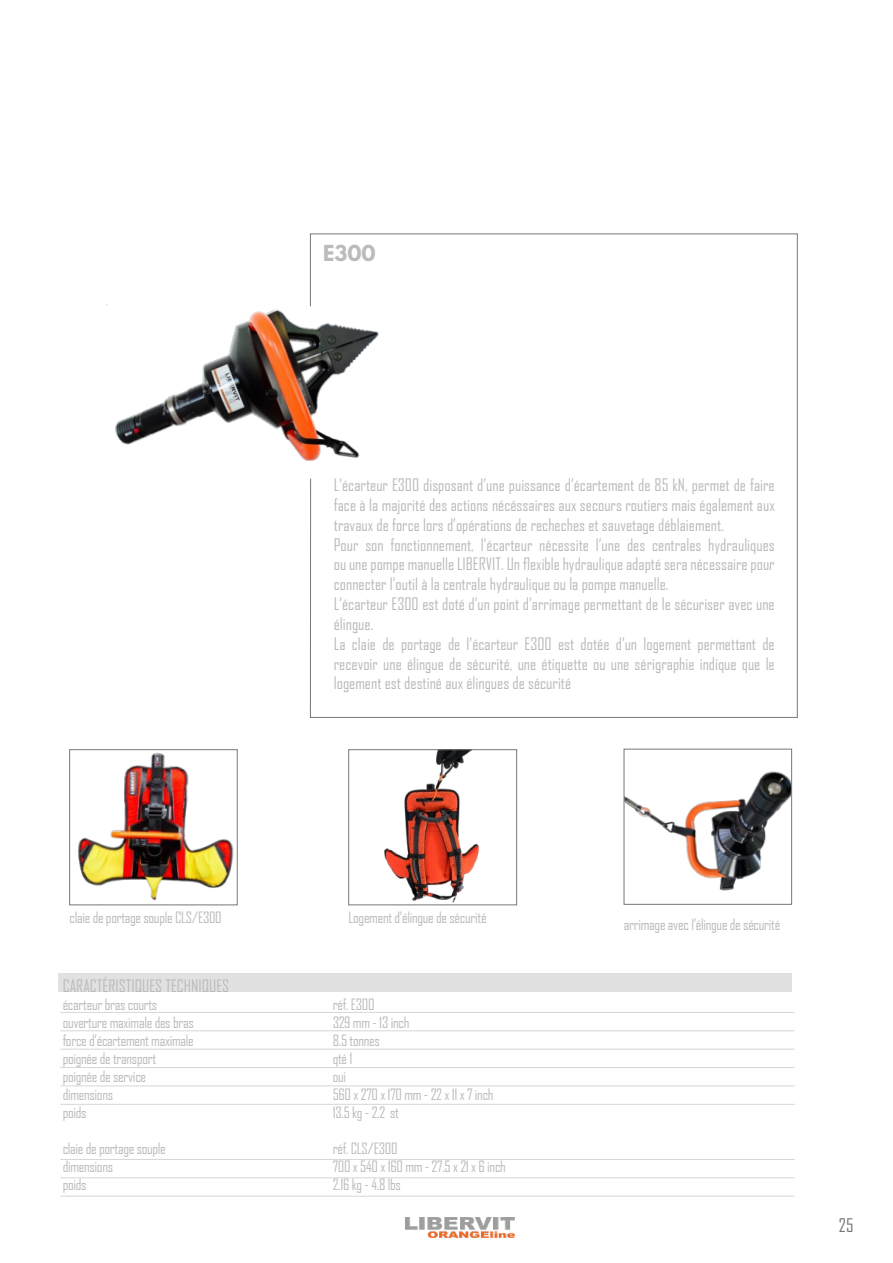
<style>
.page{position:relative;width:893px;height:1263px;background:#fff}
.page>*{position:absolute;margin:0;border:0;box-sizing:border-box;transform-origin:0 0}
.t1{font:700 19.5px "League Spartan";color:#babbbd}
.t2{font:18px "Agency FB";color:#76777a}
.t3{font:16.5px/19.8px "Agency FB";color:#babbbd}
.t4{font:15px "Agency FB";letter-spacing:-.02em;color:#bcbcbc}
</style>
<div class="page">
<svg style="left:310px;top:233px;width:488px;height:485px"></svg>
<img style="left:106px;top:302px;width:282px;height:167px">
<img style="left:626px;top:771px;width:164px;height:120px">
<div style="left:624px;top:749px;width:168px;height:155px;border:1px solid #76777a"></div>
<img style="left:78px;top:752px;width:156px;height:149px">
<div style="left:69px;top:749px;width:168px;height:156px;border:1px solid #76777a"></div>
<img style="left:384px;top:751px;width:95px;height:152px">
<div style="left:348px;top:749px;width:169px;height:156px;border:1px solid #76777a"></div>
<img style="left:406px;top:1217px;width:108px;height:21px">
<div style="left:58px;top:973px;width:734px;height:19px;background:#e1e1e1"></div>
<hr style="left:60px;top:1012px;width:735px;height:1px;background:#d6d6d7">
<hr style="left:60px;top:1030px;width:735px;height:1px;background:#d6d6d7">
<hr style="left:60px;top:1049px;width:735px;height:1px;background:#d6d6d7">
<hr style="left:60px;top:1067px;width:735px;height:1px;background:#d6d6d7">
<hr style="left:60px;top:1086px;width:735px;height:1px;background:#d6d6d7">
<hr style="left:60px;top:1104px;width:735px;height:1px;background:#d6d6d7">
<hr style="left:60px;top:1159px;width:735px;height:1px;background:#d6d6d7">
<hr style="left:60px;top:1177px;width:735px;height:1px;background:#d6d6d7">
<hr style="left:60px;top:1196px;width:735px;height:1px;background:#d6d6d7">
<p class="t1" style="left:323px;top:238px;width:54px">E300</p>
<p class="t3" style="left:334px;top:475px;width:442px">L'écarteur E300 disposant d’une puissance d’écartement de 85 kN, permet de faire face à la majorité des actions nécéssaires aux secours routiers mais également aux travaux de force lors d’opérations de recheches et sauvetage déblaiement.<br>Pour son fonctionnement, l’écarteur nécessite l’une des centrales hydrauliques ou une pompe manuelle LIBERVIT. Un flexible hydraulique adapté sera nécessaire pour connecter l’outil à la centrale hydraulique ou la pompe manuelle.<br>L’écarteur E300 est doté d’un point d’arrimage permettant de le sécuriser avec une élingue.<br>La claie de portage de l’écarteur E300 est dotée d’un logement permettant de recevoir une élingue de sécurité, une étiquette ou une sérigraphie indique que le logement est destiné aux élingues de sécurité</p>
<p class="t4" style="left:69px;top:908px;width:154px">claie de portage souple CLS/E300</p>
<p class="t4" style="left:348px;top:908px;width:140px">Logement d’élingue de sécurité</p>
<p class="t3" style="left:63px;top:976px;width:168px">CARACTÉRISTIQUES TECHNIQUES</p>
<p class="t4" style="left:63px;top:995px;width:96px">écarteur bras courts</p>
<p class="t4" style="left:333px;top:995px;width:43px">réf. E300</p>
<p class="t4" style="left:63px;top:1013px;width:133px">ouverture maximale des bras</p>
<p class="t4" style="left:333px;top:1013px;width:78px">329 mm - 13 inch</p>
<p class="t4" style="left:63px;top:1031px;width:133px">force d’écartement maximale</p>
<p class="t4" style="left:333px;top:1031px;width:49px">8.5 tonnes</p>
<p class="t4" style="left:63px;top:1049px;width:95px">poignée de transport</p>
<p class="t4" style="left:333px;top:1049px;width:21px">qté 1</p>
<p class="t4" style="left:63px;top:1067px;width:85px">poignée de service</p>
<p class="t4" style="left:333px;top:1067px;width:15px">oui</p>
<p class="t4" style="left:63px;top:1085px;width:52px">dimensions</p>
<p class="t4" style="left:333px;top:1085px;width:162px">560 x 270 x 170 mm - 22 x 11 x 7 inch</p>
<p class="t4" style="left:63px;top:1103px;width:25px">poids</p>
<p class="t4" style="left:333px;top:1103px;width:68px">13.5 kg - 2.2 st</p>
<p class="t4" style="left:63px;top:1139px;width:105px">claie de portage souple</p>
<p class="t4" style="left:333px;top:1139px;width:66px">réf. CLS/E300</p>
<p class="t4" style="left:63px;top:1157px;width:52px">dimensions</p>
<p class="t4" style="left:333px;top:1157px;width:175px">700 x 540 x 160 mm - 27.5 x 21 x 6 inch</p>
<p class="t4" style="left:63px;top:1175px;width:25px">poids</p>
<p class="t4" style="left:333px;top:1175px;width:70px">2.16 kg - 4.8 lbs</p>
<p class="t4" style="left:624px;top:915px;width:158px">arrimage avec l’élingue de sécurité</p>
<p class="t2" style="left:839px;top:1214px;width:16px">25</p>
</div>
